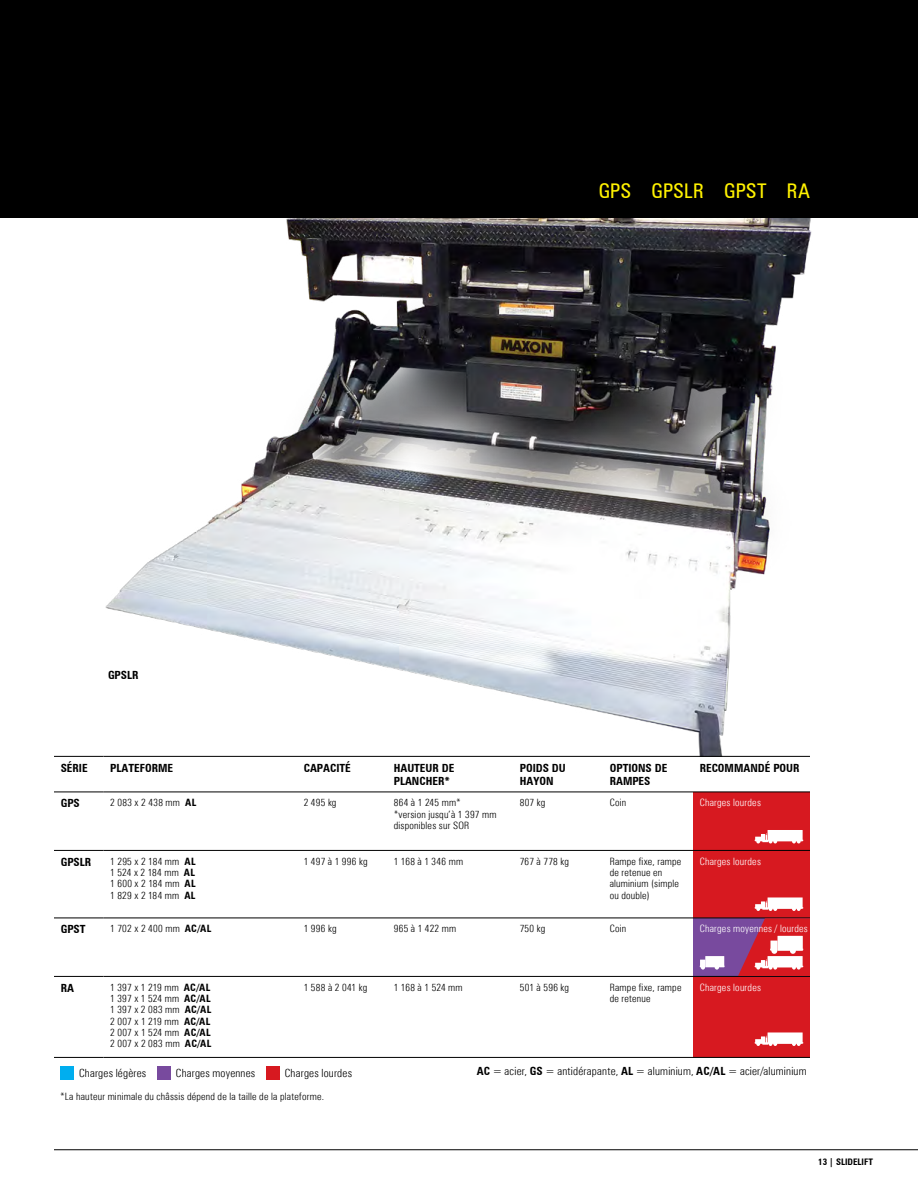
<style>
.page{position:relative;width:918px;height:1188px;background:#fff}
.page>*{position:absolute;margin:0;border:0;box-sizing:border-box;transform-origin:0 0}
.t1{font:condensed 20.25px "Zurich BT";letter-spacing:.01em;color:#fff200}
.t2{font:300 condensed 11.25px "Zurich BT";letter-spacing:.02em;color:#000}
.t3{font:700 condensed 11.25px/13.5px "Zurich BT";color:#000}
.t4{font:300 condensed 10.2px/11.2px "Zurich BT";letter-spacing:.02em;color:#000}
.t5{font:300 condensed 10.2px "Zurich BT";letter-spacing:.02em;color:#fff}
.t6{font:700 condensed 9px "Zurich BT";color:#000}
.s1{font-weight:700}
</style>
<div class="page">
<img style="left:54px;top:218px;width:758px;height:538px">
<div style="left:0;top:0;width:918px;height:218px;background:#000"></div>
<hr style="left:104px;top:792px;width:193px;height:1px;background:#000">
<hr style="left:297px;top:792px;width:90px;height:1px;background:#000">
<hr style="left:387px;top:792px;width:126px;height:1px;background:#000">
<hr style="left:513px;top:792px;width:90px;height:1px;background:#000">
<hr style="left:603px;top:792px;width:90px;height:1px;background:#000">
<hr style="left:104px;top:850px;width:193px;height:1px;background:#000">
<hr style="left:297px;top:850px;width:90px;height:1px;background:#000">
<hr style="left:387px;top:850px;width:126px;height:1px;background:#000">
<hr style="left:513px;top:850px;width:90px;height:1px;background:#000">
<hr style="left:603px;top:850px;width:90px;height:1px;background:#000">
<hr style="left:104px;top:918px;width:193px;height:1px;background:#000">
<hr style="left:297px;top:918px;width:90px;height:1px;background:#000">
<hr style="left:387px;top:918px;width:126px;height:1px;background:#000">
<hr style="left:513px;top:918px;width:90px;height:1px;background:#000">
<hr style="left:603px;top:918px;width:90px;height:1px;background:#000">
<hr style="left:104px;top:976px;width:193px;height:1px;background:#000">
<hr style="left:297px;top:976px;width:90px;height:1px;background:#000">
<hr style="left:387px;top:976px;width:126px;height:1px;background:#000">
<hr style="left:513px;top:976px;width:90px;height:1px;background:#000">
<hr style="left:603px;top:976px;width:90px;height:1px;background:#000">
<hr style="left:104px;top:1057px;width:193px;height:1px;background:#000">
<hr style="left:297px;top:1057px;width:90px;height:1px;background:#000">
<hr style="left:387px;top:1057px;width:126px;height:1px;background:#000">
<hr style="left:513px;top:1057px;width:90px;height:1px;background:#000">
<hr style="left:603px;top:1057px;width:90px;height:1px;background:#000">
<hr style="left:54px;top:756px;width:50px;height:1px;background:#000">
<hr style="left:104px;top:756px;width:193px;height:1px;background:#000">
<hr style="left:297px;top:756px;width:90px;height:1px;background:#000">
<hr style="left:387px;top:756px;width:126px;height:1px;background:#000">
<hr style="left:513px;top:756px;width:90px;height:1px;background:#000">
<hr style="left:603px;top:756px;width:90px;height:1px;background:#000">
<hr style="left:693px;top:756px;width:117px;height:1px;background:#000">
<hr style="left:54px;top:792px;width:50px;height:1px;background:#000">
<hr style="left:54px;top:850px;width:50px;height:1px;background:#000">
<hr style="left:54px;top:918px;width:50px;height:1px;background:#000">
<hr style="left:54px;top:976px;width:50px;height:1px;background:#000">
<hr style="left:54px;top:1057px;width:50px;height:1px;background:#000">
<hr style="left:693px;top:1057px;width:117px;height:1px;background:#000">
<svg style="left:693px;top:792px;width:117px;height:265px;background:#ce3240"></svg>
<hr style="left:54px;top:1149px;width:864px;height:1px;background:#000">
<div style="left:60px;top:1066px;width:14px;height:14px;background:#00aeef"></div>
<div style="left:157px;top:1066px;width:14px;height:14px;background:#784a9e"></div>
<div style="left:266px;top:1066px;width:14px;height:14px;background:#d71920"></div>
<h1 class="t1" style="left:599px;top:179px;width:213px">GPS GPSLR GPST RA</h1>
<p class="t3" style="left:108px;top:668px;width:32px">GPSLR</p>
<p class="t3" style="left:61px;top:761px;width:28px">SÉRIE</p>
<p class="t3" style="left:110px;top:761px;width:64px">PLATEFORME</p>
<p class="t3" style="left:304px;top:761px;width:49px">CAPACITÉ</p>
<p class="t3" style="left:394px;top:761px;width:62px">HAUTEUR DE<br>PLANCHER*</p>
<p class="t3" style="left:520px;top:761px;width:48px">POIDS DU<br>HAYON</p>
<p class="t3" style="left:610px;top:761px;width:59px">OPTIONS DE<br>RAMPES</p>
<p class="t3" style="left:700px;top:761px;width:101px">RECOMMANDÉ POUR</p>
<p class="t3" style="left:61px;top:796px;width:21px">GPS</p>
<p class="t4" style="left:110px;top:797px;width:88px">2 083 x 2 438 mm <span class="s1">AL</span></p>
<p class="t4" style="left:304px;top:797px;width:34px">2 495 kg</p>
<p class="t4" style="left:394px;top:797px;width:104px">864 à 1 245 mm*<br>*version jusqu’à 1 397 mm disponibles sur SOR</p>
<p class="t4" style="left:520px;top:797px;width:27px">807 kg</p>
<p class="t4" style="left:610px;top:797px;width:18px">Coin</p>
<p class="t5" style="left:700px;top:797px;width:63px">Charges lourdes</p>
<p class="t3" style="left:61px;top:855px;width:32px">GPSLR</p>
<p class="t4" style="left:110px;top:856px;width:87px;text-align:justify">1 295 x 2 184 mm <span class="s1">AL </span>1 524 x 2 184 mm <span class="s1">AL </span>1 600 x 2 184 mm <span class="s1">AL </span>1 829 x 2 184 mm <span class="s1">AL</span></p>
<p class="t4" style="left:304px;top:856px;width:65px">1 497 à 1 996 kg</p>
<p class="t4" style="left:394px;top:856px;width:71px">1 168 à 1 346 mm</p>
<p class="t4" style="left:520px;top:856px;width:51px">767 à 778 kg</p>
<p class="t4" style="left:610px;top:856px;width:73px">Rampe fixe, rampe de retenue en aluminium (simple ou double)</p>
<p class="t5" style="left:700px;top:855px;width:63px">Charges lourdes</p>
<p class="t3" style="left:61px;top:922px;width:26px">GPST</p>
<p class="t4" style="left:110px;top:923px;width:103px">1 702 x 2 400 mm <span class="s1">AC/AL</span></p>
<p class="t4" style="left:304px;top:923px;width:34px">1 996 kg</p>
<p class="t4" style="left:394px;top:923px;width:64px">965 à 1 422 mm</p>
<p class="t4" style="left:520px;top:923px;width:27px">750 kg</p>
<p class="t4" style="left:610px;top:923px;width:18px">Coin</p>
<p class="t5" style="left:700px;top:923px;width:110px">Charges moyennes / lourdes</p>
<p class="t3" style="left:61px;top:981px;width:15px">RA</p>
<p class="t4" style="left:110px;top:982px;width:103px;text-align:justify">1 397 x 1 219 mm <span class="s1">AC/AL </span>1 397 x 1 524 mm <span class="s1">AC/AL </span>1 397 x 2 083 mm <span class="s1">AC/AL </span>2 007 x 1 219 mm <span class="s1">AC/AL </span>2 007 x 1 524 mm <span class="s1">AC/AL </span>2 007 x 2 083 mm <span class="s1">AC/AL</span></p>
<p class="t4" style="left:304px;top:982px;width:65px">1 588 à 2 041 kg</p>
<p class="t4" style="left:394px;top:982px;width:70px">1 168 à 1 524 mm</p>
<p class="t4" style="left:520px;top:982px;width:51px">501 à 596 kg</p>
<p class="t4" style="left:610px;top:982px;width:73px">Rampe fixe, rampe de retenue</p>
<p class="t5" style="left:700px;top:981px;width:63px">Charges lourdes</p>
<p class="t2" style="left:79px;top:1066px;width:69px">Charges légères</p>
<p class="t2" style="left:176px;top:1066px;width:81px">Charges moyennes</p>
<p class="t2" style="left:285px;top:1066px;width:69px">Charges lourdes</p>
<p class="t2" style="left:477px;top:1064px;width:331px"><span class="s1">AC</span> = acier, <span class="s1">GS</span> = antidérapante, <span class="s1">AL</span> = aluminium, <span class="s1">AC/AL</span> = acier/aluminium</p>
<p class="t4" style="left:60px;top:1090px;width:266px">*La hauteur minimale du châssis dépend de la taille de la plateforme.</p>
<p class="t6" style="left:818px;top:1156px;width:56px">13 | SLIDELIFT</p>
</div>
